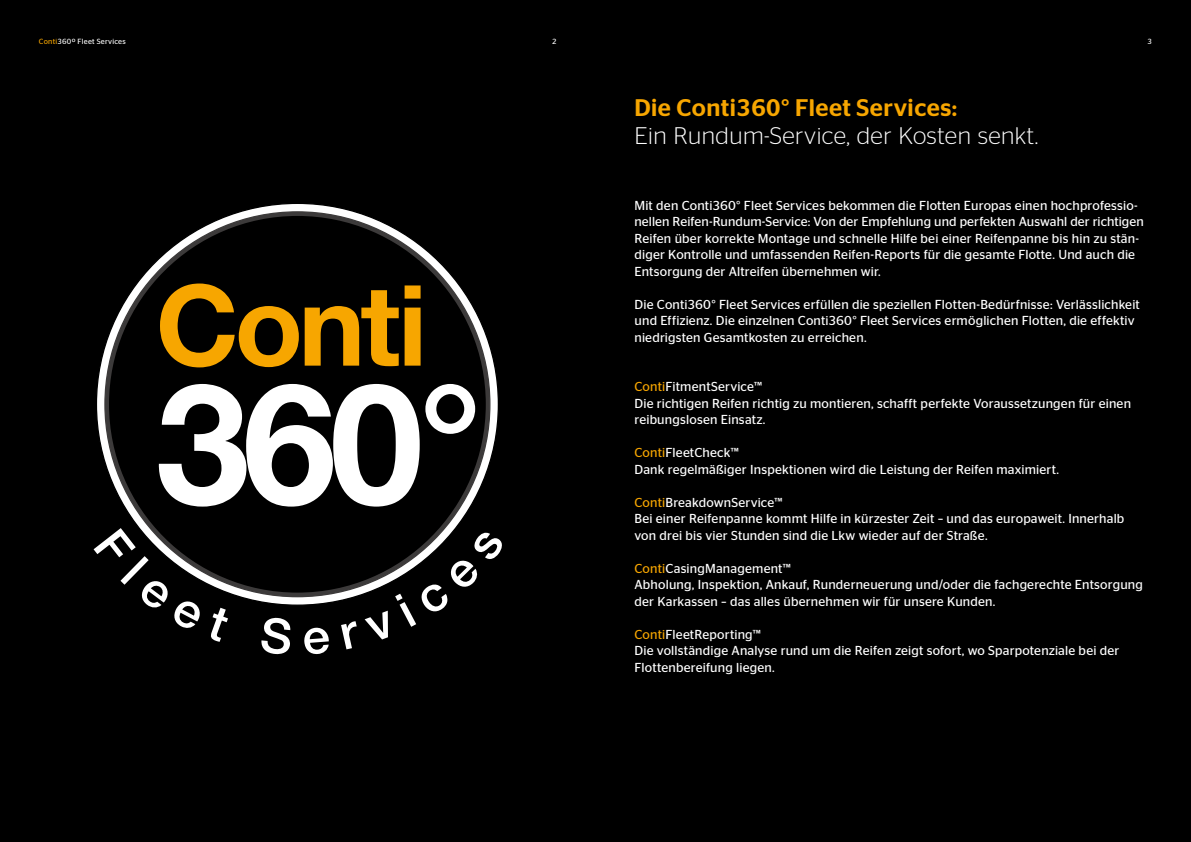
<style>
.page{position:relative;width:1191px;height:842px;background:#000}
.page>*{position:absolute;margin:0;border:0;box-sizing:border-box;transform-origin:0 0}
.t1{font:300 24px "Continental Stag Sans";letter-spacing:.02em;color:#fff}
.t2{font:500 24px "Continental Stag Sans";letter-spacing:.02em;color:#f7a600}
.t3{font:13px/16.5px "Continental Stag Sans";letter-spacing:.015em;color:#fff}
.t4{font:7.5px "Continental Stag Sans";letter-spacing:.03em;color:#fff}
.s1{color:#f7a600}
</style>
<div class="page">
<svg style="left:96px;top:203px;width:402px;height:402px;background:#dadada"></svg>
<div style="left:105px;top:212px;width:385px;height:385px;background:#3c3a3a;border-radius:50%"></div>
<div style="left:109px;top:216px;width:377px;height:377px;background:#000;border-radius:50%"></div>
<svg style="left:160px;top:283px;width:139px;height:84px"></svg>
<svg style="left:305px;top:285px;width:115px;height:81px"></svg>
<svg style="left:159px;top:384px;width:316px;height:123px"></svg>
<svg style="left:94px;top:528px;width:107px;height:100px"></svg>
<svg style="left:211px;top:608px;width:17px;height:34px"></svg>
<svg style="left:261px;top:617px;width:30px;height:37px"></svg>
<svg style="left:304px;top:627px;width:25px;height:27px"></svg>
<svg style="left:341px;top:621px;width:16px;height:28px"></svg>
<svg style="left:364px;top:611px;width:24px;height:28px"></svg>
<svg style="left:395px;top:531px;width:107px;height:96px"></svg>
<p class="t4" style="left:39px;top:38px;width:88px"><span class="s1">Conti</span>360º Fleet Services</p>
<p class="t4" style="left:552px;top:38px;width:6px">2</p>
<p class="t4" style="left:1147px;top:38px;width:6px">3</p>
<h1 class="t2" style="left:634px;top:94px;width:324px">Die Conti360° Fleet Services:</h1>
<h1 class="t1" style="left:634px;top:122px;width:405px">Ein Rundum-Service, der Kosten senkt.</h1>
<p class="t3" style="left:634px;top:197px;width:511px">Mit den Conti360° Fleet Services bekommen die Flotten Europas einen hochprofessio&shy;nellen Reifen-Rundum-Service: Von der Empfehlung und perfekten Auswahl der richtigen Reifen über korrekte Montage und schnelle Hilfe bei einer Reifenpanne bis hin zu stän&shy;diger Kontrolle und umfassenden Reifen-Reports für die gesamte Flotte. Und auch die Entsorgung der Altreifen übernehmen wir.</p>
<p class="t3" style="left:634px;top:296px;width:507px">Die Conti360° Fleet Services erfüllen die speziellen Flotten-Bedürfnisse: Verlässlichkeit und Effizienz. Die einzelnen Conti360° Fleet Services ermöglichen Flotten, die effektiv niedrigsten Gesamtkosten zu erreichen.</p>
<p class="t3" style="left:634px;top:379px;width:498px"><span class="s1">Conti</span>FitmentService™<br>Die richtigen Reifen richtig zu montieren, schafft perfekte Voraussetzungen für einen reibungslosen Einsatz.</p>
<p class="t3" style="left:634px;top:445px;width:426px"><span class="s1">Conti</span>FleetCheck™<br>Dank regelmäßiger Inspektionen wird die Leistung der Reifen maximiert.</p>
<p class="t3" style="left:634px;top:494px;width:491px"><span class="s1">Conti</span>BreakdownService™<br>Bei einer Reifenpanne kommt Hilfe in kürzester Zeit – und das europaweit. Innerhalb von drei bis vier Stunden sind die Lkw wieder auf der Straße.</p>
<p class="t3" style="left:634px;top:560px;width:510px"><span class="s1">Conti</span>CasingManagement™<br>Abholung, Inspektion, Ankauf, Runderneuerung und/oder die fachgerechte Entsorgung der Karkassen – das alles übernehmen wir für unsere Kunden.</p>
<p class="t3" style="left:634px;top:626px;width:486px"><span class="s1">Conti</span>FleetReporting™<br>Die vollständige Analyse rund um die Reifen zeigt sofort, wo Sparpotenziale bei der<br>Flottenbereifung liegen.</p>
</div>
